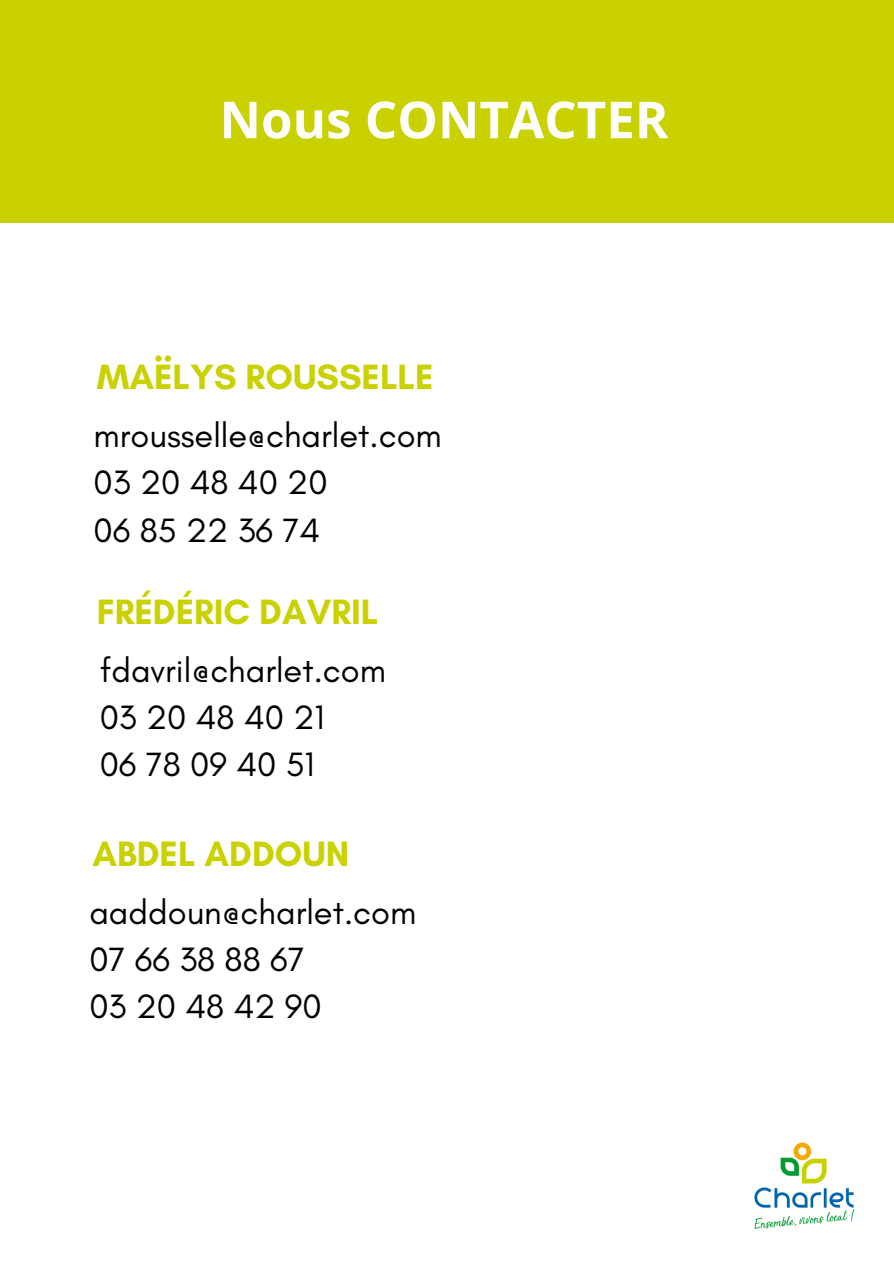
<style>
.page{position:relative;width:894px;height:1264px;background:#fff}
.page>*{position:absolute;margin:0;border:0;box-sizing:border-box;transform-origin:0 0}
.t1{font:700 51px "Open Sans";color:#fff}
.t2{font:700 35.85px "Glacial Indifference";color:#c9d200}
.t3{font:34.35px "Glacial Indifference";color:#000}
</style>
<div class="page">
<div style="left:0;top:0;width:893px;height:222px;background:#c9d200"></div>
<img style="left:754px;top:1142px;width:101px;height:87px">
<h1 class="t1" style="left:219px;top:84px;width:450px">Nous CONTACTER</h1>
<p class="t2" style="left:97px;top:355px;width:338px">MAËLYS ROUSSELLE</p>
<p class="t3" style="left:94px;top:414px;width:349px">mrousselle@charlet.com</p>
<p class="t3" style="left:94px;top:462px;width:235px">03 20 48 40 20</p>
<p class="t3" style="left:94px;top:509px;width:228px">06 85 22 36 74</p>
<p class="t2" style="left:97px;top:589px;width:283px">FRÉDÉRIC DAVRIL</p>
<p class="t3" style="left:100px;top:649px;width:288px">fdavril@charlet.com</p>
<p class="t3" style="left:100px;top:696px;width:226px">03 20 48 40 21</p>
<p class="t3" style="left:100px;top:743px;width:216px">06 78 09 40 51</p>
<p class="t2" style="left:92px;top:831px;width:258px">ABDEL ADDOUN</p>
<p class="t3" style="left:89px;top:891px;width:328px">aaddoun@charlet.com</p>
<p class="t3" style="left:89px;top:938px;width:217px">07 66 38 88 67</p>
<p class="t3" style="left:89px;top:985px;width:234px">03 20 48 42 90</p>
</div>
